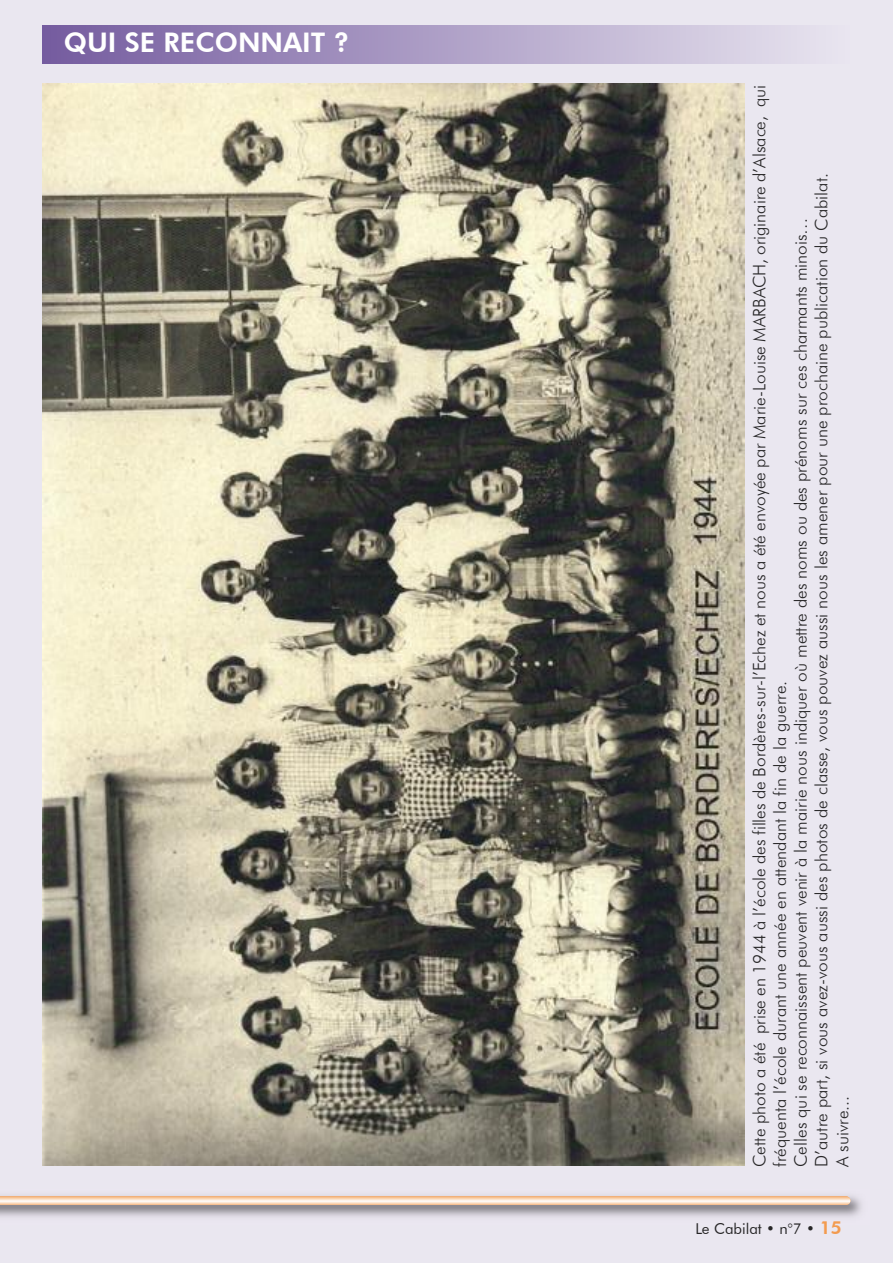
<style>
.page{position:relative;width:893px;height:1263px;background:#eae7f0}
.page>*{position:absolute;margin:0;border:0;box-sizing:border-box;transform-origin:0 0}
.t1{font:800 27px "Futura BT";color:#fff}
.t2{font:300 17.25px/20.7px "Futura BT";color:#272627}
.t3{font:15px "Futura BT";color:#272627}
.s1{font-weight:800;font-size:18px;color:#f39b4f}
</style>
<div class="page">
<svg style="left:0;top:1196px;width:850px;height:9px;background:#f9d7b9"></svg>
<img style="left:43px;top:84px;width:701px;height:1081px">
<div style="left:43px;top:26px;width:806px;height:38px;background:linear-gradient(to right,#745b9f,#e9e5f0)"></div>
<h1 class="t1" style="left:64px;top:26px;width:287px">QUI SE RECOnnAIT ?</h1>
<p class="t2" style="left:749px;top:1167px;width:1083px;rotate:-90deg">Cette photo a été prise en 1944 à l’école des filles de Bordères-sur-l’Echez et nous a été envoyée par Marie-Louise MARBACH, originaire d’Alsace, qui fréquenta l’école durant une année en attendant la fin de la guerre.<br>Celles qui se reconnaissent peuvent venir à la mairie nous indiquer où mettre des noms ou des prénoms sur ces charmants minois…<br>D’autre part, si vous avez-vous aussi des photos de classe, vous pouvez aussi nous les amener pour une prochaine publication du Cabilat.<br>A suivre...</p>
<p class="t3" style="left:695px;top:1220px;width:148px">Le Cabilat • n°7 • <span class="s1">15</span></p>
</div>
